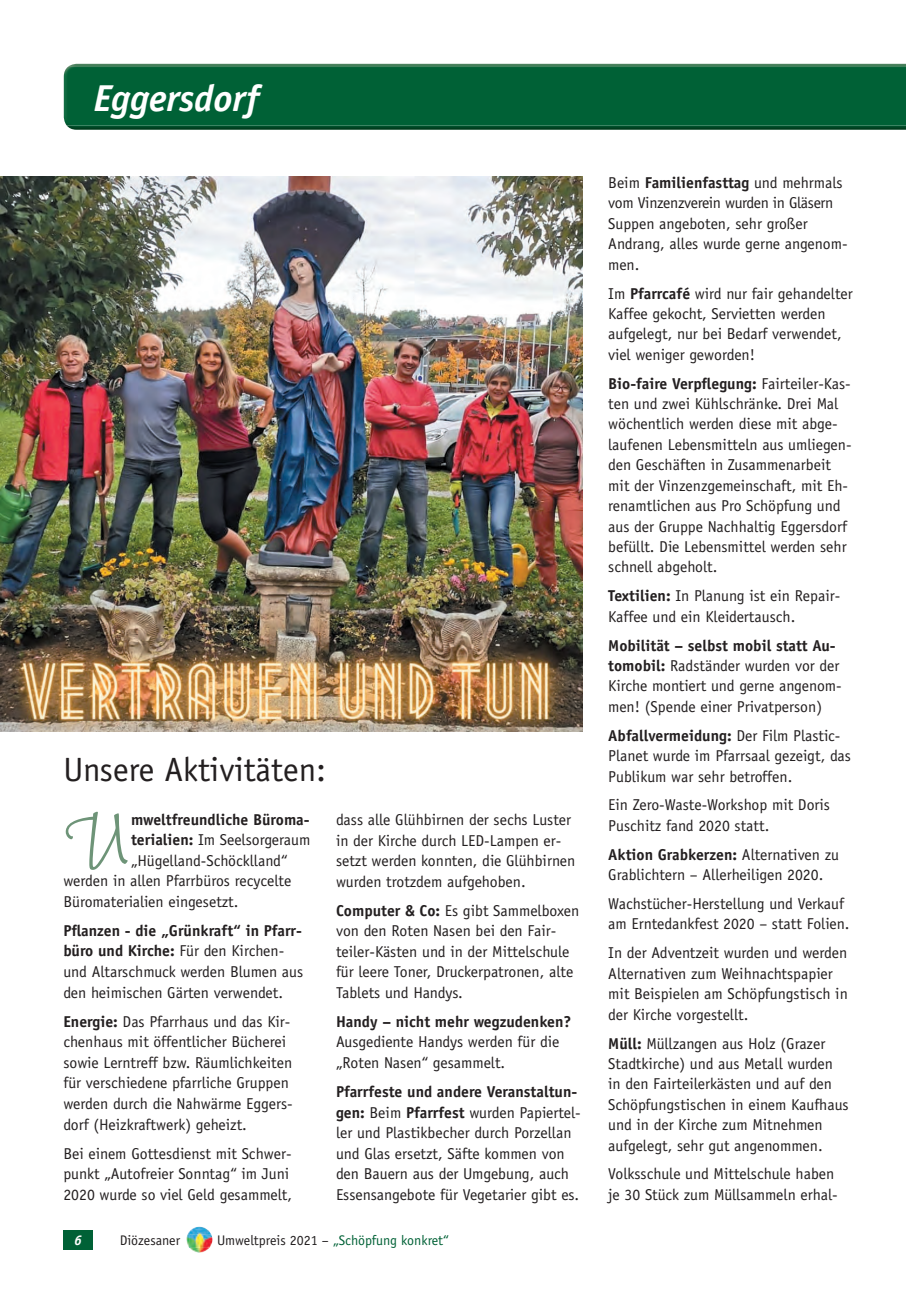
<style>
.page{position:relative;width:906px;height:1289px;background:#fff}
.page>*{position:absolute;margin:0;border:0;box-sizing:border-box;transform-origin:0 0}
.t1{font:103.35px "Wiesbaden Swing LT Std";color:#6e9478}
.t2{font:italic 700 37.5px "Officina Sans Std";color:#fff}
.t3{font:33.75px "Officina Sans Std";color:#231f20}
.t4{font:15.75px/20.4px "Officina Sans Std";color:#231f20}
.t5{font:15.75px/20.4px "Officina Sans Std";letter-spacing:-.02em;color:#231f20}
.t6{font:700 15.75px "Officina Sans Std";color:#231f20}
.t7{font:13.95px "Officina Sans Std";color:#006136}
.t8{font:13.95px "Officina Sans Std";color:#231f20}
.t9{font:italic 700 13.95px "Officina Sans Std";color:#fff}
.s1{font-weight:700}
.s2{color:#231f20}
</style>
<div class="page">
<div style="left:63px;top:1230px;width:30px;height:19px;background:#006136"></div>
<img style="left:188px;top:1226px;width:23px;height:8px">
<img style="left:186px;top:1234px;width:26px;height:13px">
<hr style="left:68px;top:64px;width:838px;height:3px;background:#43815c">
<img style="left:67px;top:126px;width:839px;height:4px">
<div style="left:64px;top:67px;width:842px;height:59px;background:#006136"></div>
<img style="left:0;top:176px;width:583px;height:555px">
<h2 class="t2" style="left:94px;top:75px;width:167px">Eggersdorf</h2>
<h3 class="t3" style="left:64px;top:750px;width:264px">Unsere Aktivitäten:</h3>
<h1 class="t1" style="left:63px;top:781px;width:67px">U</h1>
<p class="t6" style="left:131px;top:809px;width:180px">mweltfreundliche Büroma-</p>
<p class="t4" style="left:131px;top:829px;width:181px"><span class="s1">terialien:</span> Im Seelsorgeraum</p>
<p class="t4" style="left:131px;top:850px;width:158px">„Hügelland-Schöcklland“</p>
<p class="t4" style="left:63px;top:870px;width:229px">werden in allen Pfarrbüros recycelte</p>
<p class="t4" style="left:63px;top:891px;width:177px">Büromaterialien eingesetzt.</p>
<p class="t4" style="left:63px;top:920px;width:241px"><span class="s1">Pflanzen - die „Grünkraft“ in Pfarr&shy;büro und Kirche:</span> Für den Kirchen&shy;und Altarschmuck werden Blumen aus den heimischen Gärten verwendet.</p>
<p class="t4" style="left:63px;top:1011px;width:231px"><span class="s1">Energie:</span> Das Pfarrhaus und das Kir&shy;chenhaus mit öffentlicher Bücherei sowie Lerntreff bzw. Räumlichkeiten für verschiedene pfarrliche Gruppen werden durch die Nahwärme Eggers&shy;dorf (Heizkraftwerk) geheizt.</p>
<p class="t4" style="left:63px;top:1142px;width:230px">Bei einem Gottesdienst mit Schwer&shy;punkt „Autofreier Sonntag“ im Juni<br>2020 wurde so viel Geld gesammelt,</p>
<p class="t4" style="left:336px;top:809px;width:241px">dass alle Glühbirnen der sechs Luster in der Kirche durch LED-Lampen er&shy;setzt werden konnten, die Glühbirnen wurden trotzdem aufgehoben.</p>
<p class="t4" style="left:336px;top:900px;width:245px"><span class="s1">Computer &amp; Co:</span> Es gibt Sammelboxen von den Roten Nasen bei den Fair&shy;teiler-Kästen und in der Mittelschule für leere Toner, Druckerpatronen, alte Tablets und Handys.</p>
<p class="t6" style="left:336px;top:1011px;width:237px">Handy – nicht mehr wegzudenken?</p>
<p class="t4" style="left:336px;top:1031px;width:225px">Ausgediente Handys werden für die „Roten Nasen“ gesammelt.</p>
<p class="t4" style="left:336px;top:1081px;width:246px"><span class="s1">Pfarrfeste und andere Veranstaltun&shy;gen:</span> Beim <span class="s1">Pfarrfest</span> wurden Papiertel&shy;ler und Plastikbecher durch Porzellan und Glas ersetzt, Säfte kommen von den Bauern aus der Umgebung, auch Essensangebote für Vegetarier gibt es.</p>
<p class="t9" style="left:74px;top:1231px;width:9px">6</p>
<p class="t8" style="left:120px;top:1231px;width:62px">Diözesaner</p>
<p class="t7" style="left:217px;top:1231px;width:233px"><span class="s2">Umweltpreis 2021 –</span> „Schöpfung konkret“</p>
<p class="t5" style="left:608px;top:172px;width:241px">Beim <span class="s1">Familienfasttag</span> und mehrmals vom Vinzenzverein wurden in Gläsern<br>Suppen angeboten, sehr großer<br>Andrang, alles wurde gerne angenom&shy;men.</p>
<p class="t4" style="left:608px;top:283px;width:246px">Im <span class="s1">Pfarrcafé</span> wird nur fair gehandelter Kaffee gekocht, Servietten werden aufgelegt, nur bei Bedarf verwendet, viel weniger geworden!</p>
<p class="t4" style="left:608px;top:373px;width:245px"><span class="s1">Bio-faire Verpflegung:</span> Fairteiler-Kas&shy;ten und zwei Kühlschränke. Drei Mal wöchentlich werden diese mit abge&shy;laufenen Lebensmitteln aus umliegen&shy;den Geschäften in Zusammenarbeit mit der Vinzenzgemeinschaft, mit Eh&shy;renamtlichen aus Pro Schöpfung und aus der Gruppe Nachhaltig Eggersdorf befüllt. Die Lebensmittel werden sehr schnell abgeholt.</p>
<p class="t4" style="left:608px;top:585px;width:233px"><span class="s1">Textilien:</span> In Planung ist ein Repair-<br>Kaffee und ein Kleidertausch.</p>
<p class="t4" style="left:608px;top:635px;width:235px"><span class="s1">Mobilität – selbst mobil statt Au&shy;tomobil:</span> Radständer wurden vor der Kirche montiert und gerne angenom&shy;men! (Spende einer Privatperson)</p>
<p class="t4" style="left:608px;top:725px;width:244px"><span class="s1">Abfallvermeidung:</span> Der Film Plastic-<br>Planet wurde im Pfarrsaal gezeigt, das<br>Publikum war sehr betroffen.</p>
<p class="t4" style="left:608px;top:795px;width:223px">Ein Zero-Waste-Workshop mit Doris<br>Puschitz fand 2020 statt.</p>
<p class="t4" style="left:608px;top:844px;width:232px"><span class="s1">Aktion Grabkerzen:</span> Alternativen zu<br>Grablichtern – Allerheiligen 2020.</p>
<p class="t4" style="left:608px;top:893px;width:243px">Wachstücher-Herstellung und Verkauf am Erntedankfest 2020 – statt Folien.</p>
<p class="t4" style="left:608px;top:942px;width:241px">In der Adventzeit wurden und werden Alternativen zum Weihnachtspapier mit Beispielen am Schöpfungstisch in der Kirche vorgestellt.</p>
<p class="t4" style="left:608px;top:1033px;width:242px"><span class="s1">Müll:</span> Müllzangen aus Holz (Grazer Stadtkirche) und aus Metall wurden in den Fairteilerkästen und auf den Schöpfungstischen in einem Kaufhaus und in der Kirche zum Mitnehmen aufgelegt, sehr gut angenommen.</p>
<p class="t4" style="left:608px;top:1163px;width:231px">Volksschule und Mittelschule haben je 30 Stück zum Müllsammeln erhal-</p>
</div>
